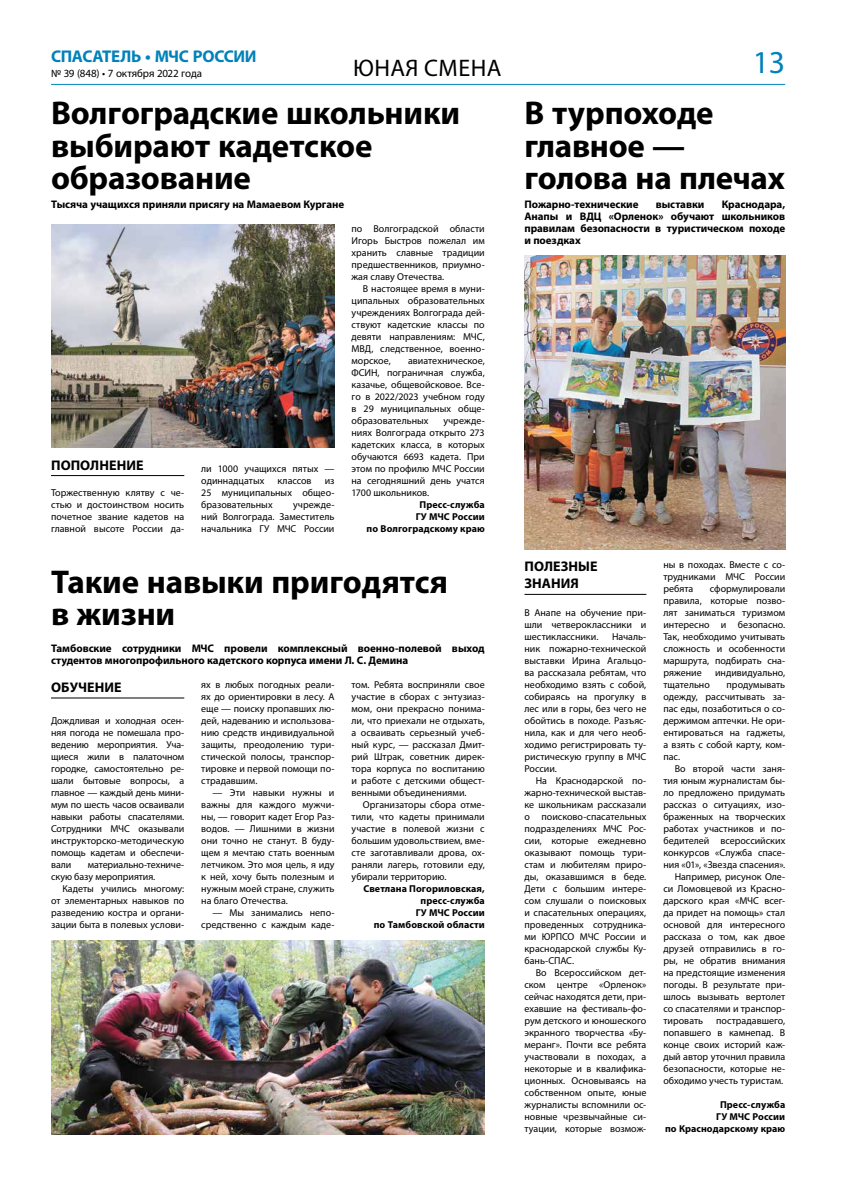
<style>
.page{position:relative;width:842px;height:1191px;background:#fff}
.page>*{position:absolute;margin:0;border:0;box-sizing:border-box;transform-origin:0 0}
.t1{font:700 33px/32px "Myriad Pro";letter-spacing:-.005em;color:#000}
.t2{font:32px "Myriad Pro";color:#0082ba}
.t3{font:24px "Myriad Pro";letter-spacing:.02em;color:#000}
.t4{font:700 17px "Myriad Pro";letter-spacing:-.02em;color:#0082ba}
.t5{font:700 14px/17px "Myriad Pro";letter-spacing:.005em;color:#000}
.t6{font:700 11px/12px "Myriad Pro";letter-spacing:-.005em;color:#000;text-align:justify}
.t7{font:11px "Myriad Pro";letter-spacing:-.015em;color:#000}
.t8{font:10px/12px "Myriad Pro";color:#000;text-align:justify}
.t9{font:700 10px/12px "Myriad Pro";letter-spacing:.005em;color:#000;text-align:right}
</style>
<div class="page">
<hr style="left:51px;top:84px;width:734px;height:1px;background:#0087bb">
<hr style="left:51px;top:475px;width:133px;height:1px;background:#000">
<img style="left:51px;top:225px;width:283px;height:223px">
<hr style="left:524px;top:594px;width:122px;height:1px;background:#000">
<img style="left:524px;top:256px;width:261px;height:293px">
<hr style="left:51px;top:697px;width:133px;height:1px;background:#000">
<img style="left:51px;top:940px;width:434px;height:194px">
<h3 class="t4" style="left:51px;top:46px;width:207px">СПАСАТЕЛЬ • МЧС РОССИИ</h3>
<p class="t7" style="left:51px;top:67px;width:153px">№ 39 (848) • 7 октября 2022 года</p>
<h3 class="t3" style="left:353px;top:53px;width:150px">ЮНАЯ СМЕНА</h3>
<h1 class="t1" style="left:51px;top:96px;width:411px">Волгоградские школьники выбирают кадетское образование</h1>
<p class="t6" style="left:51px;top:198px;width:295px">Тысяча учащихся приняли присягу на Мамаевом Кургане</p>
<h3 class="t5" style="left:51px;top:456px;width:94px">ПОПОЛНЕНИЕ</h3>
<p class="t8" style="left:51px;top:486px;width:135px">Торжественную клятву с че&shy;стью и достоинством носить почетное звание кадетов на главной высоте России да-</p>
<p class="t8" style="left:201px;top:462px;width:135px">ли 1000 учащихся пятых — одиннадцатых</p>
<p class="t8" style="left:277px;top:474px;width:36px">классов</p>
<p class="t8" style="left:201px;top:474px;width:135px;text-indent:123px">из 25 муниципальных общео&shy;бразовательных</p>
<p class="t8" style="left:201px;top:498px;width:135px;text-indent:92px">учрежде&shy;ний Волгограда. Заместитель начальника ГУ МЧС России</p>
<p class="t8" style="left:352px;top:222px;width:135px">по Волгоградской области Игорь Быстров пожелал им хранить славные традиции предшественников, приумно&shy;жая славу Отечества.</p>
<p class="t8" style="left:352px;top:282px;width:135px;text-indent:11px">В настоящее время в муни&shy;ципальных образовательных учреждениях Волгограда дей&shy;ствуют кадетские классы по девяти направлениям: МЧС, МВД, следственное, военно&shy;морское,</p>
<p class="t8" style="left:352px;top:354px;width:135px;text-indent:57px">авиатехническое, ФСИН, пограничная служба, казачье, общевойсковое. Все&shy;го в 2022/2023 учебном году в 29 муниципальных обще&shy;образовательных</p>
<p class="t8" style="left:352px;top:414px;width:135px;text-indent:92px">учрежде&shy;ниях Волгограда открыто 273 кадетских класса, в которых обучаются 6693 кадета. При этом по профилю МЧС России на сегодняшний день учатся 1700 школьников.</p>
<p class="t9" style="left:367px;top:498px;width:120px">Пресс-служба<br>ГУ МЧС России<br>по Волгоградскому краю</p>
<h1 class="t1" style="left:51px;top:564px;width:399px">Такие навыки пригодятся в жизни</h1>
<p class="t6" style="left:51px;top:642px;width:435px">Тамбовские сотрудники МЧС провели комплексный военно-полевой выход студентов многопрофильного кадетского корпуса имени Л. С. Демина</p>
<h3 class="t5" style="left:51px;top:678px;width:72px">ОБУЧЕНИЕ</h3>
<p class="t8" style="left:51px;top:714px;width:135px">Дождливая и холодная осен&shy;няя погода не помешала про&shy;ведению мероприятия. Уча&shy;щиеся жили в палаточном городке, самостоятельно ре&shy;шали бытовые вопросы, а главное — каждый день мини&shy;мум по шесть часов осваивали навыки работы спасателями.<br>Сотрудники МЧС оказывали инструкторско-методическую помощь кадетам и обеспечи&shy;вали</p>
<p class="t8" style="left:201px;top:678px;width:135px">ях в любых погодных реали&shy;ях до ориентировки в лесу. А еще — поиску пропавших лю&shy;дей, надеванию и использова&shy;нию средств индивидуальной защиты, преодолению тури&shy;стической полосы, транспор&shy;тировке и первой помощи по&shy;страдавшим.</p>
<p class="t8" style="left:201px;top:786px;width:135px;text-indent:11px">— Эти навыки нужны и важны для каждого мужчи&shy;ны, — говорит кадет Егор Раз&shy;водов. — Лишними в жизни они точно не станут. В буду&shy;щем я мечтаю стать военным летчиком. Это моя цель, я иду к ней, хочу быть полезным и нужным моей стране, служить на благо Отечества.</p>
<p class="t8" style="left:201px;top:906px;width:135px;text-align:right">— Мы занимались непо&shy;средственно с каждым каде-</p>
<p class="t8" style="left:352px;top:678px;width:135px">том. Ребята восприняли свое участие в сборах с энтузиаз&shy;мом, они прекрасно понима&shy;ли, что приехали не отдыхать, а осваивать серьезный учеб&shy;ный курс, — рассказал Дмит&shy;рий Штрак, советник дирек&shy;тора корпуса по воспитанию и работе с детскими общест&shy;венными объединениями.</p>
<p class="t8" style="left:352px;top:798px;width:135px;text-indent:11px">Организаторы сбора отме&shy;тили, что кадеты принимали участие в полевой жизни с большим удовольствием, вме&shy;сте заготавливали дрова, ох&shy;раняли лагерь, готовили еду, убирали территорию.</p>
<p class="t9" style="left:363px;top:882px;width:123px">Светлана Погориловская, пресс-служба<br>ГУ МЧС России<br>по Тамбовской области</p>
<p class="t8" style="left:51px;top:858px;width:135px;text-indent:37px">материально-техниче&shy;скую базу мероприятия.</p>
<p class="t8" style="left:51px;top:882px;width:135px;text-indent:11px">Кадеты учились многому: от элементарных навыков по разведению костра и органи&shy;зации быта в полевых услови-</p>
<h2 class="t2" style="left:753px;top:42px;width:34px">13</h2>
<h1 class="t1" style="left:524px;top:96px;width:262px">В турпоходе главное — голова на плечах</h1>
<p class="t6" style="left:524px;top:198px;width:116px">Пожарно-технические</p>
<p class="t6" style="left:656px;top:198px;width:50px">выставки</p>
<p class="t6" style="left:524px;top:198px;width:262px;text-indent:197px">Краснодара, Анапы и ВДЦ «Орленок» обучают школьников правилам безопасности в туристическом походе и поездках</p>
<h3 class="t5" style="left:525px;top:557px;width:74px">ПОЛЕЗНЫЕ<br>ЗНАНИЯ</h3>
<p class="t8" style="left:524px;top:606px;width:123px">В Анапе на обучение при&shy;шли четвероклассники и шестиклассники.</p>
<p class="t8" style="left:524px;top:630px;width:123px;text-indent:88px">Началь&shy;ник пожарно-технической выставки Ирина Агальцо&shy;ва рассказала ребятам, что необходимо взять с собой, собираясь на прогулку в лес или в горы, без чего не обойтись в походе. Разъяс&shy;нила, как и для чего необ&shy;ходимо регистрировать ту&shy;ристическую группу в МЧС России.</p>
<p class="t8" style="left:524px;top:774px;width:123px;text-indent:11px">На Краснодарской по&shy;жарно-технической выстав&shy;ке школьникам рассказали о поисково-спасательных подразделениях МЧС Рос&shy;сии, которые ежедневно оказывают помощь тури&shy;стам и любителям приро&shy;ды, оказавшимся в беде.<br>Дети с большим интере&shy;сом слушали о поисковых и спасательных операциях, проведенных сотрудника&shy;ми ЮРПСО МЧС России и краснодарской службы Ку&shy;бань-СПАС.</p>
<p class="t8" style="left:524px;top:966px;width:123px;text-indent:11px">Во Всероссийском дет&shy;ском центре «Орленок» сейчас находятся дети, при&shy;ехавшие на фестиваль-фо&shy;рум детского и юношеского экранного творчества «Бу&shy;меранг». Почти все ребята участвовали в походах, а некоторые и в квалифика&shy;ционных. Основываясь на собственном опыте, юные журналисты вспомнили ос&shy;новные чрезвычайные си&shy;туации, которые возмож-</p>
<p class="t8" style="left:663px;top:558px;width:123px">ны в походах. Вместе с со&shy;трудниками МЧС России ребята</p>
<p class="t8" style="left:663px;top:582px;width:123px;text-indent:46px">сформулировали правила, которые позво&shy;лят заниматься туризмом интересно и безопасно.<br>Так, необходимо учитывать сложность и особенности маршрута, подбирать сна&shy;ряжение</p>
<p class="t8" style="left:715px;top:666px;width:72px">индивидуально,</p>
<p class="t8" style="left:663px;top:678px;width:123px;text-indent:63px">продумывать одежду, рассчитывать за&shy;пас еды, позаботиться о со&shy;держимом аптечки. Не ори&shy;ентироваться на гаджеты, а взять с собой карту, ком&shy;пас.</p>
<p class="t8" style="left:675px;top:762px;width:112px">Во второй части заня-</p>
<p class="t8" style="left:663px;top:774px;width:123px">тия юным журналистам бы-</p>
<p class="t8" style="left:663px;top:786px;width:123px">ло предложено придумать</p>
<p class="t8" style="left:663px;top:798px;width:123px">рассказ о ситуациях, изо-</p>
<p class="t8" style="left:663px;top:810px;width:123px">браженных на творческих</p>
<p class="t8" style="left:663px;top:822px;width:123px">работах участников и по-</p>
<p class="t8" style="left:663px;top:834px;width:123px">бедителей всероссийских</p>
<p class="t8" style="left:663px;top:846px;width:123px">конкурсов «Служба спасе-</p>
<p class="t8" style="left:663px;top:858px;width:123px">ния «01», «Звезда спасения».</p>
<p class="t8" style="left:675px;top:870px;width:112px">Например, рисунок Оле-</p>
<p class="t8" style="left:663px;top:882px;width:123px">си Ломовцевой из Красно-</p>
<p class="t8" style="left:663px;top:894px;width:123px">дарского края «МЧС всег-</p>
<p class="t8" style="left:663px;top:906px;width:123px">да придет на помощь» стал</p>
<p class="t8" style="left:663px;top:918px;width:123px">основой для интересного</p>
<p class="t8" style="left:663px;top:930px;width:123px">рассказа о том, как двое</p>
<p class="t8" style="left:663px;top:942px;width:123px">друзей отправились в го-</p>
<p class="t8" style="left:663px;top:954px;width:123px">ры, не обратив внимания</p>
<p class="t8" style="left:663px;top:966px;width:123px">на предстоящие изменения</p>
<p class="t8" style="left:663px;top:978px;width:123px">погоды. В результате при-</p>
<p class="t8" style="left:663px;top:990px;width:123px">шлось вызывать вертолет</p>
<p class="t8" style="left:663px;top:1002px;width:123px">со спасателями и транспор-</p>
<p class="t8" style="left:663px;top:1014px;width:41px">тировать</p>
<p class="t8" style="left:663px;top:678px;width:48px">тщательно</p>
<p class="t8" style="left:663px;top:1014px;width:123px;text-indent:53px">пострадавшего, попавшего в камнепад. В конце своих историй каж&shy;дый автор уточнил правила безопасности, которые не&shy;обходимо учесть туристам.</p>
<p class="t9" style="left:665px;top:1098px;width:122px">Пресс-служба<br>ГУ МЧС России<br>по Краснодарскому краю</p>
</div>
